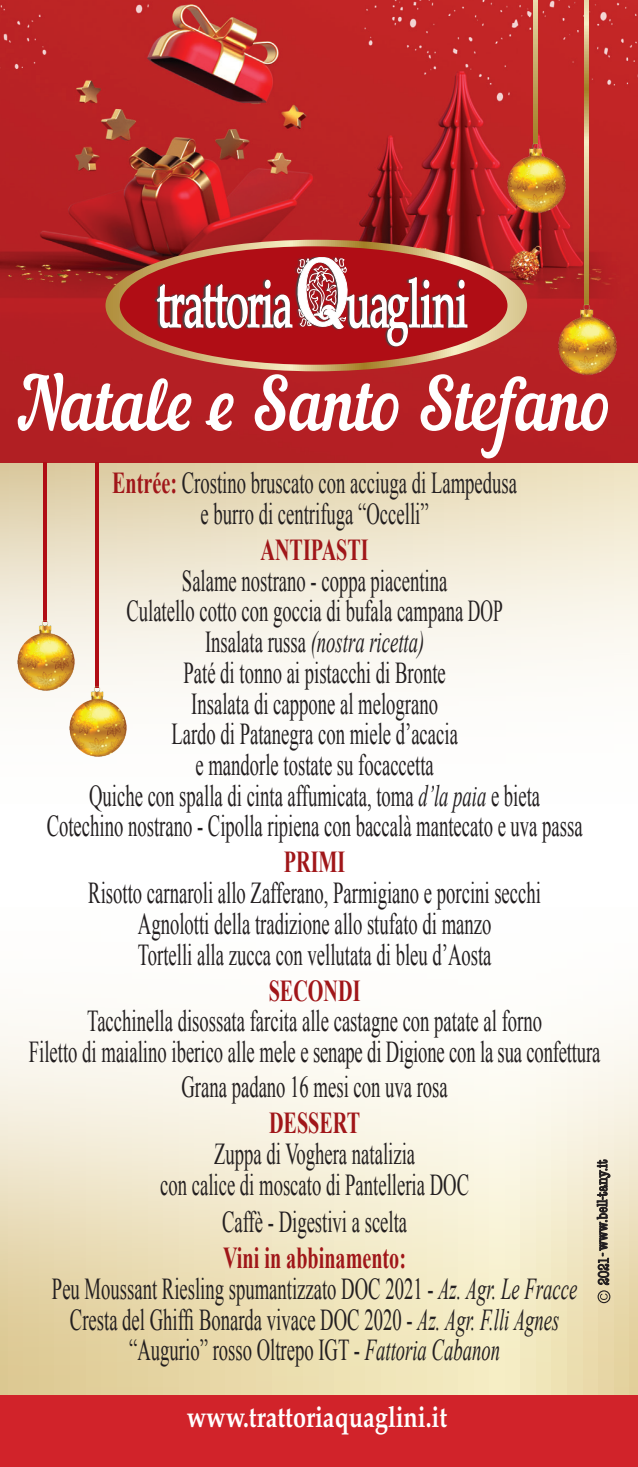
<style>
.page{position:relative;width:638px;height:1467px;background:#fff}
.page>*{position:absolute;margin:0;border:0;box-sizing:border-box;transform-origin:0 0}
.t1{font:72.9px "Nautilus Pompilius";color:#fff;scale:.9 1}
.t2{font:30.38px/30.6px "Times New Roman";color:#231f20;text-align:center;scale:.61 1}
.t3{font:700 30.38px "Times New Roman";color:#a01619;scale:.66 1}
.t4{font:700 29.25px "Palatino";color:#fff;scale:.8 1}
.s1{font-weight:700;color:#a01619}
.s2{font-style:italic}
</style>
<div class="page">
<img style="left:0;top:1023px;width:638px;height:373px">
<img style="left:0;top:0;width:638px;height:693px">
<svg style="left:600px;top:1293px;width:7px;height:7px"></svg>
<div style="left:597px;top:1290px;width:13px;height:13px;border:1px solid #231f20;border-radius:50%"></div>
<svg style="left:597px;top:1160px;width:13px;height:125px;background:#8c8475"></svg>
<div style="left:0;top:1396px;width:638px;height:71px;background:#d1232a"></div>
<svg style="left:105px;top:240px;width:422px;height:131px;background:#b55542"></svg>
<div style="left:120px;top:246px;width:387px;height:119px;background:#b00d15;border-radius:50%"></div>
<svg style="left:156px;top:247px;width:312px;height:100px"></svg>
<svg style="left:585px;top:0;width:3px;height:301px"></svg>
<svg style="left:534px;top:0;width:3px;height:140px"></svg>
<img style="left:556px;top:301px;width:62px;height:75px">
<img style="left:505px;top:140px;width:62px;height:74px">
<hr style="left:96px;top:462px;width:3px;height:225px;background:#b00d15">
<hr style="left:43px;top:462px;width:3px;height:159px;background:#b00d15">
<img style="left:67px;top:683px;width:62px;height:74px">
<img style="left:15px;top:617px;width:61px;height:75px">
<h1 class="t1" style="left:18px;top:361px;width:661px">Natale e Santo Stefano</h1>
<p class="t2" style="left:112px;top:467px;width:665px"><span class="s1">Entrée:</span> Crostino bruscato con acciuga di Lampedusa e burro di centrifuga “Occelli”</p>
<p class="t3" style="left:260px;top:529px;width:165px">ANTIPASTI</p>
<p class="t2" style="left:47px;top:565px;width:880px">Salame nostrano - coppa piacentina<br>Culatello cotto con goccia di bufala campana DOP<br>Insalata russa <span class="s2">(nostra ricetta)<br></span>Paté di tonno ai pistacchi di Bronte<br>Insalata di cappone al melograno<br>Lardo di Patanegra con miele d’acacia<br>e mandorle tostate su focaccetta<br>Quiche con spalla di cinta affumicata, toma <span class="s2">d’la paia</span> e bieta<br>Cotechino nostrano - Cipolla ripiena con baccalà mantecato e uva passa</p>
<p class="t3" style="left:284px;top:841px;width:95px">PRIMI</p>
<p class="t2" style="left:88px;top:877px;width:743px">Risotto carnaroli allo Zafferano, Parmigiano e porcini secchi<br>Agnolotti della tradizione allo stufato di manzo<br>Tortelli alla zucca con vellutata di bleu d’Aosta</p>
<p class="t3" style="left:269px;top:970px;width:141px">SECONDI</p>
<p class="t2" style="left:29px;top:1005px;width:938px">Tacchinella disossata farcita alle castagne con patate al forno<br>Filetto di maialino iberico alle mele e senape di Digione con la sua confettura</p>
<p class="t2" style="left:181px;top:1071px;width:438px">Grana padano 16 mesi con uva rosa</p>
<p class="t3" style="left:269px;top:1102px;width:140px">DESSERT</p>
<p class="t2" style="left:160px;top:1138px;width:508px">Zuppa di Voghera natalizia<br>con calice di moscato di Pantelleria DOC</p>
<p class="t2" style="left:222px;top:1206px;width:305px">Caffè - Digestivi a scelta</p>
<p class="t2" style="left:52px;top:1242px;width:863px"><span class="s1">Vini in abbinamento:<br></span>Peu Moussant Riesling spumantizzato DOC 2021 - <span class="s2">Az. Agr. Le Fracce </span>Cresta del Ghiffi Bonarda vivace DOC 2020 - <span class="s2">Az. Agr. F.lli Agnes </span>“Augurio” rosso Oltrepo IGT - <span class="s2">Fattoria Cabanon</span></p>
<p class="t4" style="left:187px;top:1392px;width:327px">www.trattoriaquaglini.it</p>
</div>
